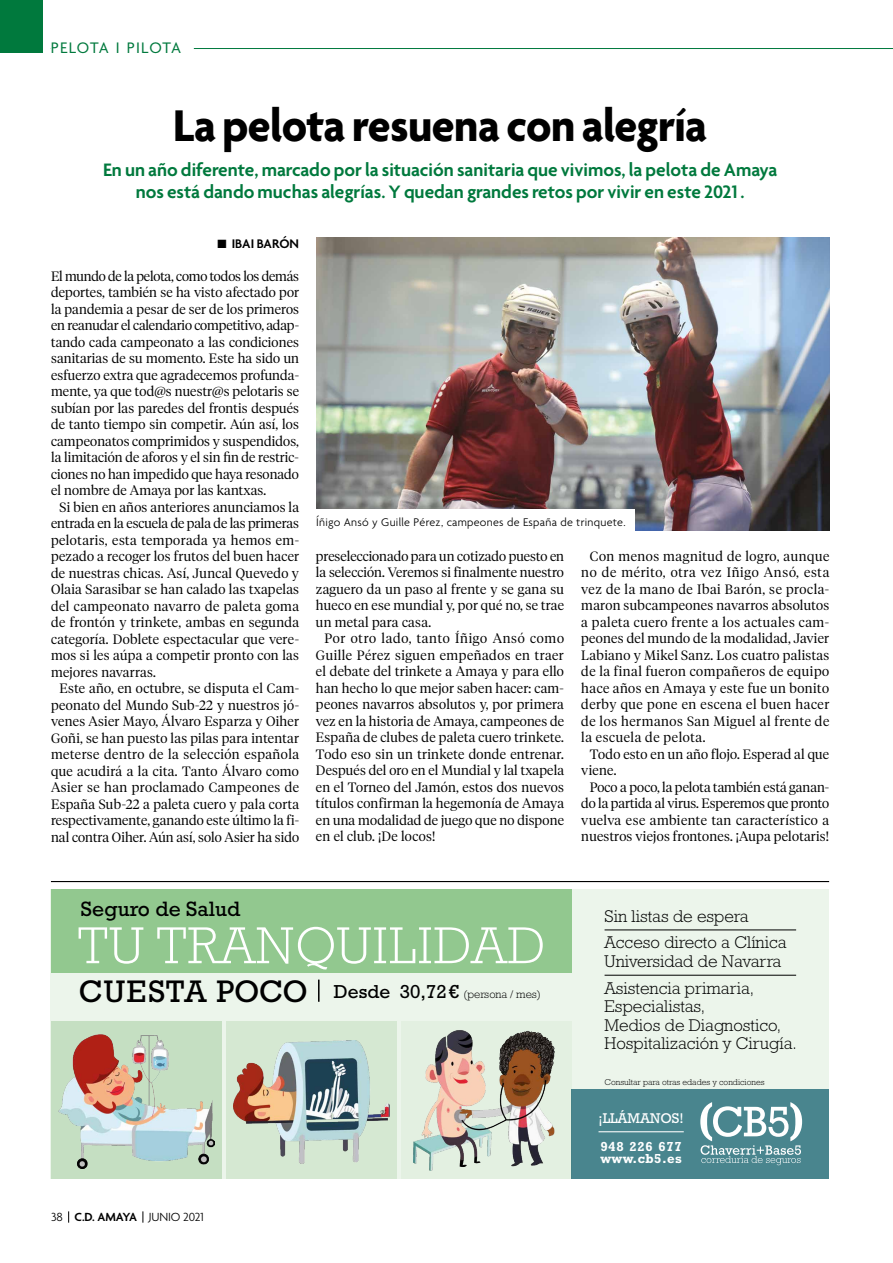
<style>
.page{position:relative;width:893px;height:1263px;background:#fff}
.page>*{position:absolute;margin:0;border:0;box-sizing:border-box;transform-origin:0 0}
.t1{font:300 52.8px "Rockwell Std";letter-spacing:.03em;color:#fff}
.t2{font:700 48px "Agenda";letter-spacing:-.015em;color:#000}
.t3{font:21.15px "Rockwell Std";letter-spacing:.005em;color:#000}
.t4{font:600 19.5px/21.8px "Agenda";color:#00793d;text-align:center}
.t5{font:300 17.25px/26.7px "Rockwell Std";color:#000}
.t6{font:16.5px "Agenda";letter-spacing:.05em;color:#00793d}
.t7{font:14.4px "Rockwell Std";color:#fff}
.t8{font:300 13.5px/16.5px "Tiempos Headline";letter-spacing:.015em;color:#000;text-align:justify}
.t9{font:600 13.5px "Agenda";color:#000}
.t10{font:700 13.2px/12px "Rockwell Std";letter-spacing:.06em;color:#fff}
.t11{font:300 12.75px "Agenda";letter-spacing:-.01em;color:#000}
.t12{font:300 12px "Agenda";letter-spacing:.025em;color:#000}
.t13{font:300 11.25px "Rockwell Std";color:#000}
.t14{font:300 8.55px "Rockwell Std";color:#000}
.s1{font-weight:400;font-size:31.65px}
.s2{font-weight:400;font-size:19.05px}
.s3{font-weight:600}
</style>
<div class="page">
<div style="left:0;top:0;width:43px;height:53px;background:#00793d"></div>
<img style="left:316px;top:238px;width:513px;height:292px">
<hr style="left:51px;top:48px;width:842px;height:1px;background:#00793d">
<div style="left:51px;top:38px;width:143px;height:19px;background:#fff"></div>
<hr style="left:51px;top:881px;width:778px;height:1px;background:#000">
<div style="left:51px;top:889px;width:778px;height:289px;background:#ecf5eb"></div>
<hr style="left:605px;top:930px;width:191px;height:1px;background:#000">
<hr style="left:605px;top:975px;width:191px;height:1px;background:#000">
<div style="left:572px;top:1089px;width:257px;height:89px;background:#49858e"></div>
<div style="left:51px;top:889px;width:521px;height:84px;background:#92c88f"></div>
<svg style="left:700px;top:1102px;width:102px;height:63px"></svg>
<hr style="left:598px;top:1131px;width:86px;height:1px;background:#fff">
<div style="left:226px;top:1021px;width:171px;height:157px;background:#d5e8d2"></div>
<img style="left:234px;top:1040px;width:155px;height:124px">
<div style="left:51px;top:1021px;width:171px;height:157px;background:#c5dfc2"></div>
<img style="left:59px;top:1034px;width:156px;height:134px">
<div style="left:401px;top:1021px;width:171px;height:157px;background:#e3f0e1"></div>
<img style="left:413px;top:1030px;width:142px;height:141px">
<hr style="left:318px;top:979px;width:2px;height:23px;background:#000">
<div style="left:308px;top:509px;width:327px;height:33px;background:#fff"></div>
<svg style="left:68px;top:1211px;width:1px;height:12px"></svg>
<svg style="left:143px;top:1211px;width:1px;height:12px"></svg>
<p class="t6" style="left:51px;top:39px;width:132px">PELOTA I PILOTA</p>
<h2 class="t2" style="left:173px;top:100px;width:536px">La pelota resuena con alegría</h2>
<h3 class="t4" style="left:103px;top:160px;width:676px">En un año diferente, marcado por la situación sanitaria que vivimos, la pelota de Amaya nos está dando muchas alegrías. Y quedan grandes retos por vivir en este 2021 .</h3>
<p class="t9" style="left:218px;top:236px;width:83px">■ IBAI BARÓN</p>
<p class="t8" style="left:51px;top:267px;width:250px">El mundo de la pelota, como todos los demás deportes, también se ha visto afectado por la pandemia a pesar de ser de los primeros en reanudar el calendario competitivo, adap&shy;tando cada campeonato a las condiciones sanitarias de su momento. Este ha sido un esfuerzo extra que agradecemos profunda&shy;mente, ya que tod@s nuestr@s pelotaris se subían por las paredes del frontis después de tanto tiempo sin competir. Aún así, los campeonatos comprimidos y suspendidos, la limitación de aforos y el sin fin de restric&shy;ciones no han impedido que haya resonado el nombre de Amaya por las kantxas.</p>
<p class="t8" style="left:51px;top:498px;width:250px;text-indent:9px">Si bien en años anteriores anunciamos la entrada en la escuela de pala de las primeras pelotaris, esta temporada ya hemos em&shy;pezado a recoger los frutos del buen hacer de nuestras chicas. Así, Juncal Quevedo y Olaia Sarasibar se han calado las txapelas del campeonato navarro de paleta goma de frontón y trinkete, ambas en segunda categoría. Doblete espectacular que vere&shy;mos si les aúpa a competir pronto con las mejores navarras.</p>
<p class="t8" style="left:51px;top:679px;width:250px;text-indent:9px">Este año, en octubre, se disputa el Cam&shy;peonato del Mundo Sub-22 y nuestros jó&shy;venes Asier Mayo, Álvaro Esparza y Oiher Goñi, se han puesto las pilas para intentar meterse dentro de la selección española que acudirá a la cita. Tanto Álvaro como Asier se han proclamado Campeones de España Sub-22 a paleta cuero y pala corta respectivamente, ganando este último la fi&shy;nal contra Oiher. Aún así, solo Asier ha sido</p>
<p class="t12" style="left:316px;top:516px;width:311px">Íñigo Ansó y Guille Pérez, campeones de España de trinquete.</p>
<p class="t8" style="left:316px;top:547px;width:250px">preseleccionado para un cotizado puesto en la selección. Veremos si finalmente nuestro zaguero da un paso al frente y se gana su hueco en ese mundial y, por qué no, se trae un metal para casa.</p>
<p class="t8" style="left:316px;top:630px;width:250px;text-indent:9px">Por otro lado, tanto Íñigo Ansó como Guille Pérez siguen empeñados en traer el debate del trinkete a Amaya y para ello han hecho lo que mejor saben hacer: cam&shy;peones navarros absolutos y, por primera vez en la historia de Amaya, campeones de España de clubes de paleta cuero trinkete.<br>Todo eso sin un trinkete donde entrenar.<br>Después del oro en el Mundial y lal txapela en el Torneo del Jamón, estos dos nuevos títulos confirman la hegemonía de Amaya en una modalidad de juego que no dispone en el club. ¡De locos!</p>
<p class="t8" style="left:581px;top:547px;width:250px;text-indent:9px">Con menos magnitud de logro, aunque no de mérito, otra vez Iñigo Ansó, esta vez de la mano de Ibai Barón, se procla&shy;maron subcampeones navarros absolutos a paleta cuero frente a los actuales cam&shy;peones del mundo de la modalidad, Javier Labiano y Mikel Sanz. Los cuatro palistas de la final fueron compañeros de equipo hace años en Amaya y este fue un bonito derby que pone en escena el buen hacer de los hermanos San Miguel al frente de la escuela de pelota.</p>
<p class="t8" style="left:581px;top:745px;width:249px;text-indent:9px">Todo esto en un año flojo. Esperad al que viene.</p>
<p class="t8" style="left:581px;top:778px;width:249px;text-indent:9px">Poco a poco, la pelota también está ganan&shy;do la partida al virus. Esperemos que pronto vuelva ese ambiente tan característico a nuestros viejos frontones. ¡Aupa pelotaris!</p>
<h3 class="t3" style="left:81px;top:896px;width:161px">Seguro de Salud</h3>
<h1 class="t1" style="left:78px;top:915px;width:469px">TU TRANQUILIDAD</h1>
<p class="t13" style="left:79px;top:988px;width:463px"><span class="s1">CUESTA POCO</span> <span class="s2">Desde 30,72 €</span> (persona / mes)</p>
<p class="t11" style="left:51px;top:1210px;width:154px">38 <span class="s3">C.D. AMAYA</span> JUNIO 2021</p>
<p class="t5" style="left:605px;top:902px;width:184px">Sin listas de espera<br>Acceso directo a Clínica</p>
<p class="t5" style="left:605px;top:948px;width:178px">Universidad de Navarra<br>Asistencia primaria,</p>
<p class="t5" style="left:605px;top:997px;width:194px;line-height:18.6px">Especialistas,<br>Medios de Diagnostico,<br>Hospitalización y Cirugía.</p>
<p class="t14" style="left:605px;top:1078px;width:162px">Consultar para otras edades y condiciones</p>
<p class="t7" style="left:598px;top:1110px;width:87px">¡LLÁMANOS!</p>
<p class="t10" style="left:600px;top:1140px;width:83px">948 226 677 www.cb5.es</p>
</div>
